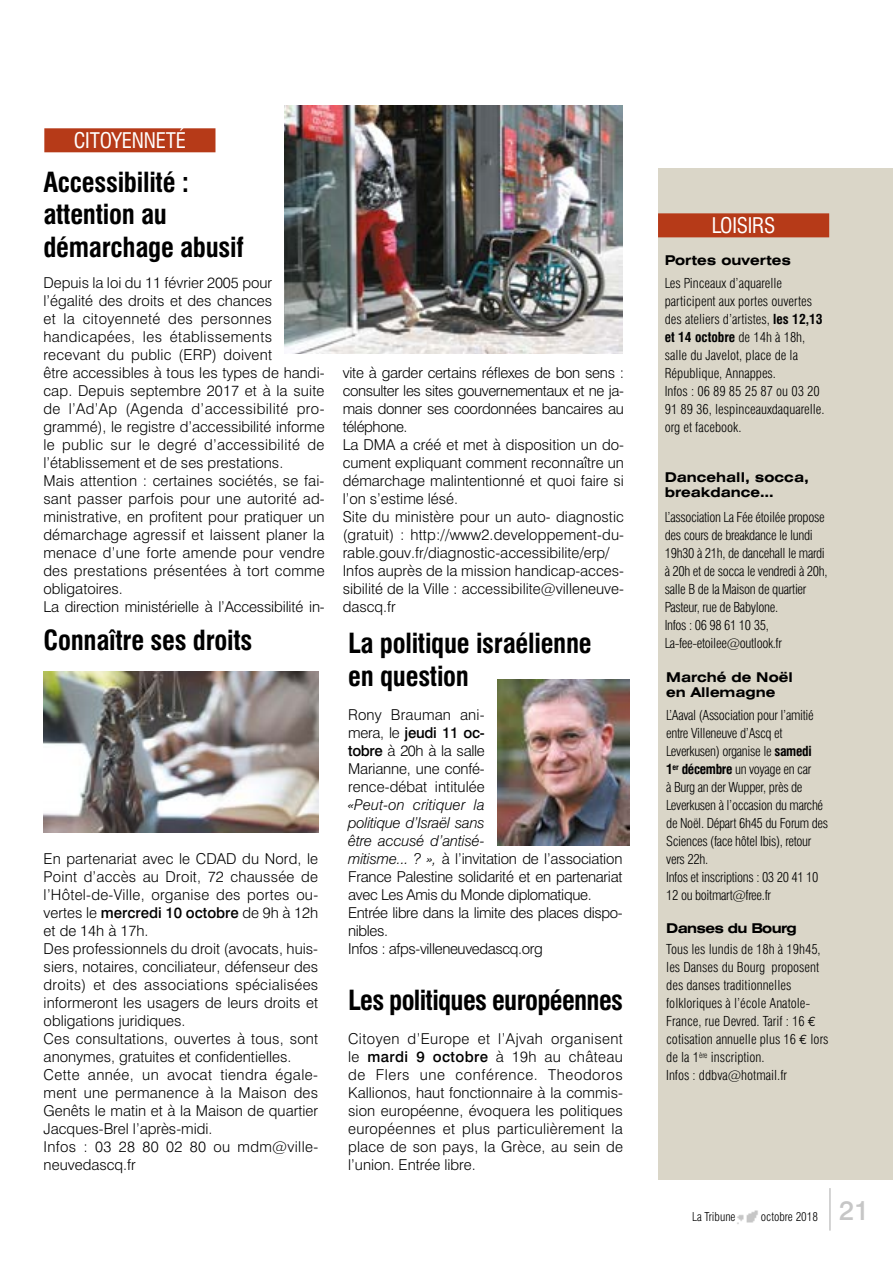
<style>
.page{position:relative;width:893px;height:1263px;background:#fff}
.page>*{position:absolute;margin:0;border:0;box-sizing:border-box;transform-origin:0 0}
.t1{font:700 condensed 27px/32.4px "Swiss 721 BT";letter-spacing:-.01em;color:#000}
.t2{font:500 27px "Swiss 721 BT";color:#c6c6c6}
.t3{font:condensed 21px "Swiss 721 BT";letter-spacing:-.01em;color:#fff}
.t4{font:300 15px/18px "Swiss 721 BT";color:#000}
.t5{font:300 15px/18px "Swiss 721 BT";letter-spacing:-.025em;color:#000}
.t6{font:300 condensed 13.5px/18px "Swiss 721 BT";letter-spacing:-.025em;color:#000}
.t7{font:300 condensed 13.5px/18px "Swiss 721 BT";color:#000}
.t8{font:700 expanded 13.5px/15px "Swiss 721 BT";color:#000}
.t9{font:700 expanded 13.5px "Swiss 721 BT";letter-spacing:-.045em;color:#000}
.t10{font:300 condensed 12px "Swiss 721 BT";color:#000}
.s1{font-weight:500}
.s2{font-style:italic}
.s3{font-weight:700}
.s4{font-family:"Euro Mono";font-weight:400;font-stretch:normal}
</style>
<div class="page">
<hr style="left:829px;top:1188px;width:2px;height:42px;background:#c6c6c6">
<img style="left:737px;top:1210px;width:21px;height:14px">
<div style="left:44px;top:128px;width:171px;height:24px;background:#b63a18"></div>
<div style="left:658px;top:168px;width:235px;height:1011px;background:#dad6c8"></div>
<div style="left:658px;top:213px;width:171px;height:24px;background:#b63a18"></div>
<img style="left:285px;top:105px;width:338px;height:249px">
<img style="left:44px;top:672px;width:274px;height:161px">
<img style="left:497px;top:680px;width:133px;height:165px">
<h2 class="t3" style="left:74px;top:128px;width:114px">CITOYENNETÉ</h2>
<h1 class="t1" style="left:43px;top:166px;width:202px">Accessibilité : attention au démarchage abusif</h1>
<p class="t4" style="left:43px;top:274px;width:283px">Depuis la loi du 11 février 2005 pour l’égalité des droits et des chances<br>et la citoyenneté des personnes handicapées, les établissements recevant du public (ERP) doivent<br>être accessibles à tous les types de handi&shy;cap. Depuis septembre 2017 et à la suite de l’Ad’Ap (Agenda d’accessibilité pro&shy;grammé), le registre d’accessibilité informe le public sur le degré d’accessibilité de l’établissement et de ses prestations.<br>Mais attention : certaines sociétés, se fai&shy;sant passer parfois pour une autorité ad&shy;ministrative, en profitent pour pratiquer un démarchage agressif et laissent planer la menace d’une forte amende pour vendre des prestations présentées à tort comme obligatoires.<br>La direction ministérielle à l’Accessibilité in-</p>
<h1 class="t1" style="left:44px;top:624px;width:210px">Connaître ses droits</h1>
<p class="t4" style="left:44px;top:850px;width:276px">En partenariat avec le CDAD du Nord, le Point d’accès au Droit, 72 chaussée de l’Hôtel-de-Ville, organise des portes ou&shy;vertes le <span class="s1">mercredi 10 octobre</span> de 9h à 12h et de 14h à 17h.<br>Des professionnels du droit (avocats, huis&shy;siers, notaires, conciliateur, défenseur des droits) et des associations spécialisées informeront les usagers de leurs droits et obligations juridiques.<br>Ces consultations, ouvertes à tous, sont anonymes, gratuites et confidentielles.<br>Cette année, un avocat tiendra égale&shy;ment une permanence à la Maison des Genêts le matin et à la Maison de quartier Jacques-Brel l’après-midi.<br>Infos : 03 28 80 02 80 ou mdm@ville&shy;neuvedascq.fr</p>
<p class="t4" style="left:343px;top:364px;width:283px">vite à garder certains réflexes de bon sens : consulter les sites gouvernementaux et ne ja&shy;mais donner ses coordonnées bancaires au téléphone.<br>La DMA a créé et met à disposition un do&shy;cument expliquant comment reconnaître un démarchage malintentionné et quoi faire si l’on s’estime lésé.<br>Site du ministère pour un auto- diagnostic (gratuit) : http://www2.developpement-du&shy;rable.gouv.fr/diagnostic-accessibilite/erp/ Infos auprès de la mission handicap-acces&shy;sibilité de la Ville : accessibilite@villeneuve&shy;dascq.fr</p>
<h1 class="t1" style="left:348px;top:627px;width:245px">La politique israélienne en question</h1>
<p class="t4" style="left:348px;top:706px;width:138px;text-align:justify">Rony Brauman ani&shy;mera, le <span class="s1">jeudi 11 oc&shy;tobre</span> à 20h à la salle Marianne, une confé&shy;rence-débat intitulée</p>
<p class="t5" style="left:348px;top:796px;width:276px"><span class="s2">«Peut-on critiquer la<br>politique d’Israël sans<br>être accusé d’antisé-<br>mitisme... ? »,</span> à l’invitation de l’association<br>France Palestine solidarité et en partenariat avec Les Amis du Monde diplomatique.<br>Entrée libre dans la limite des places dispo&shy;nibles.<br>Infos : afps-villeneuvedascq.org</p>
<h1 class="t1" style="left:348px;top:984px;width:276px">Les politiques européennes</h1>
<p class="t4" style="left:348px;top:1030px;width:276px;text-align:justify">Citoyen d’Europe et l’Ajvah organisent le <span class="s1">mardi 9 octobre</span> à 19h au château de Flers une conférence. Theodoros Kallionos, haut fonctionnaire à la commis&shy;sion européenne, évoquera les politiques européennes et plus particulièrement la place de son pays, la Grèce, au sein de l’union. Entrée libre.</p>
<h2 class="t3" style="left:712px;top:213px;width:65px">LOISIRS</h2>
<p class="t8" style="left:665px;top:253px;width:128px">Portes ouvertes</p>
<p class="t7" style="left:665px;top:274px;width:161px">Les Pinceaux d’aquarelle participent aux portes ouvertes des ateliers d’artistes, <span class="s3">les 12,13 et 14 octobre</span> de 14h à 18h, salle du Javelot, place de la<br>République, Annappes.<br>Infos : 06 89 85 25 87 ou 03 20<br>91 89 36, lespinceauxdaquarelle. org et facebook.</p>
<p class="t8" style="left:665px;top:470px;width:146px">Dancehall, socca, breakdance…</p>
<p class="t6" style="left:665px;top:508px;width:164px">L’association La Fée étoilée propose des cours de breakdance le lundi<br>19h30 à 21h, de dancehall le mardi à 20h et de socca le vendredi à 20h, salle B de la Maison de quartier<br>Pasteur, rue de Babylone.<br>Infos : 06 98 61 10 35,<br>La-fee-etoilee@outlook.fr</p>
<p class="t8" style="left:666px;top:670px;width:128px">Marché de Noël en Allemagne</p>
<p class="t6" style="left:666px;top:706px;width:163px">L’Aaval (Association pour l’amitié entre Villeneuve d’Ascq et<br>Leverkusen) organise le <span class="s3">samedi<br>1</span><sup>er</sup> <span class="s3">décembre</span> un voyage en car<br>à Burg an der Wupper, près de<br>Leverkusen à l’occasion du marché de Noël. Départ 6h45 du Forum des<br>Sciences (face hôtel Ibis), retour vers 22h.<br>Infos et inscriptions : 03 20 41 10<br>12 ou boitmart@free.fr</p>
<p class="t9" style="left:666px;top:920px;width:132px">Danses du Bourg</p>
<p class="t7" style="left:666px;top:940px;width:164px">Tous les lundis de 18h à 19h45, les Danses du Bourg proposent des danses traditionnelles folkloriques à l’école Anatole-<br>France, rue Devred. Tarif : 16 <span class="s4">€ </span>cotisation annuelle plus 16 <span class="s4">€</span> lors de la 1<sup>ère</sup> inscription.<br>Infos : ddbva@hotmail.fr</p>
<p class="t10" style="left:692px;top:1209px;width:45px">La Tribune</p>
<p class="t10" style="left:761px;top:1209px;width:59px">octobre 2018</p>
<h1 class="t2" style="left:839px;top:1194px;width:32px">21</h1>
</div>
